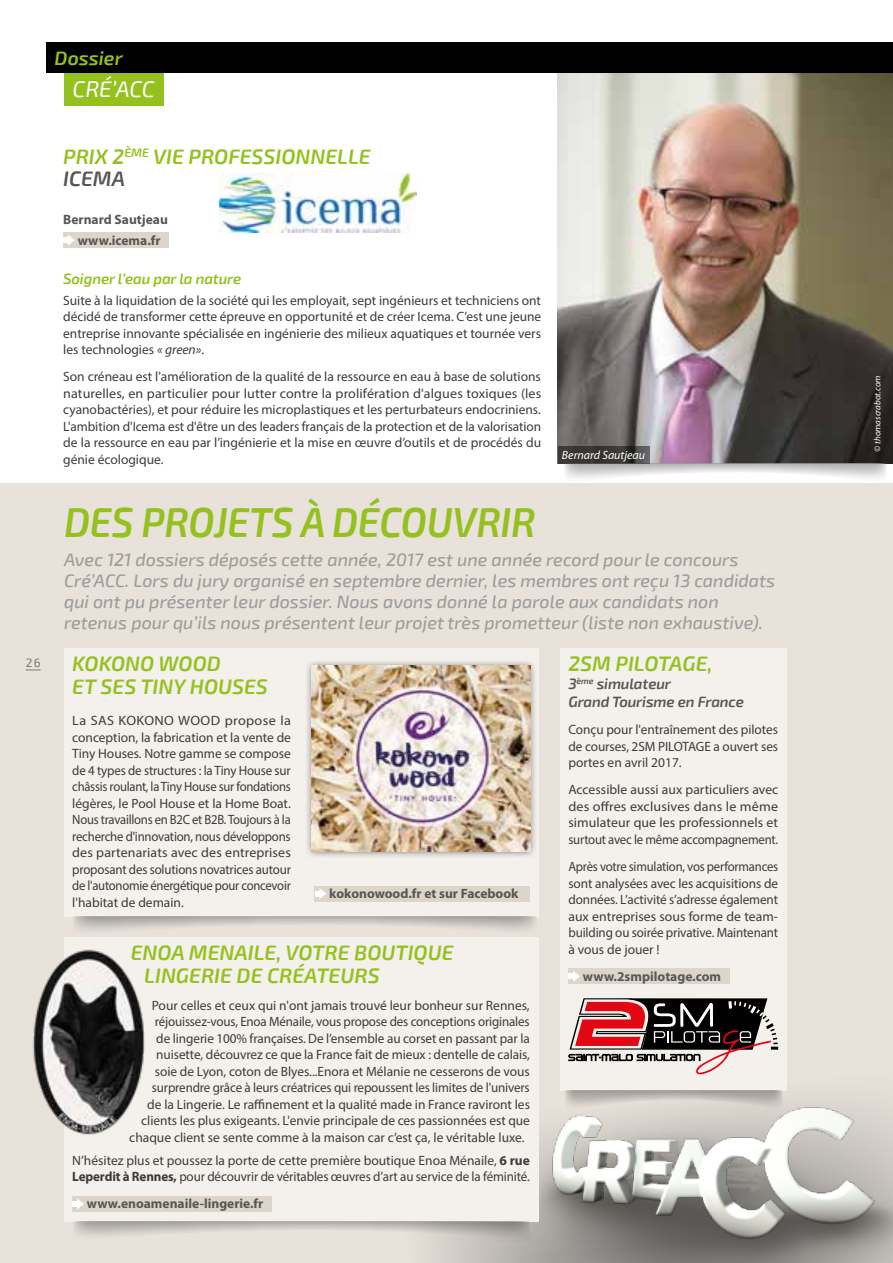
<style>
.page{position:relative;width:893px;height:1263px;background:#fff}
.page>*{position:absolute;margin:0;border:0;box-sizing:border-box;transform-origin:0 0}
.t1{font:italic 600 42px "Exo 2";letter-spacing:-.01em;color:#95c11f;scale:.93 1}
.t2{font:italic 22.5px "Exo 2";letter-spacing:-.005em;color:#fff}
.t3{font:italic 600 21px/22.5px "Exo 2";color:#95c11f}
.t4{font:italic 600 19.5px "Exo 2";color:#95c11f}
.t5{font:italic 500 18px/21px "Exo 2";color:#9d9d9c}
.t6{font:italic 600 15px/18px "Exo 2";letter-spacing:-.01em;color:#575756}
.t7{font:italic 600 15px "Exo 2";letter-spacing:-.01em;color:#95c11f}
.t8{font:13.5px/16.5px "Myriad Pro";letter-spacing:-.005em;color:#3c3c3b;text-align:justify}
.t9{font:13.5px/16.5px "Myriad Pro";letter-spacing:-.005em;color:#3c3c3b;text-align:justify;scale:1.05 1}
.t10{font:13.5px/16.5px "Myriad Pro";letter-spacing:-.005em;color:#3c3c3b;text-align:justify;scale:.94 1}
.t11{font:700 13.5px/20.7px "Myriad Pro";color:#575756;text-align:center}
.t12{font:13.5px "Myriad Pro";letter-spacing:-.005em;color:#3c3c3b;scale:.96 1}
.t13{font:italic 12px "Myriad Pro";color:#fff}
.t14{font:12px "Exo 2";color:#878787}
.t15{font:italic 9px "Myriad Pro";color:#fff}
.s1{color:#575756}
.s2{font-style:italic}
.s3{font-weight:700}
</style>
<div class="page">
<img style="left:558px;top:73px;width:335px;height:391px">
<svg style="left:564px;top:464px;width:323px;height:20px"></svg>
<div style="left:0;top:484px;width:893px;height:779px;background:#e8e2db"></div>
<svg style="left:428px;top:916px;width:465px;height:347px"></svg>
<div style="left:46px;top:43px;width:847px;height:30px;background:#000"></div>
<div style="left:64px;top:73px;width:99px;height:33px;background:#95c11f"></div>
<div style="left:560px;top:648px;width:227px;height:443px;background:#f4f1ed"></div>
<div style="left:568px;top:968px;width:162px;height:16px;background:#ddd5ca"></div>
<svg style="left:568px;top:971px;width:12px;height:11px"></svg>
<svg style="left:568px;top:998px;width:210px;height:76px"></svg>
<svg style="left:564px;top:1091px;width:218px;height:20px"></svg>
<div style="left:64px;top:937px;width:475px;height:284px;background:#f4f1ed"></div>
<div style="left:72px;top:1196px;width:200px;height:16px;background:#ddd5ca"></div>
<svg style="left:72px;top:1199px;width:12px;height:10px"></svg>
<svg style="left:74px;top:1221px;width:456px;height:20px"></svg>
<div style="left:64px;top:648px;width:475px;height:268px;background:#f4f1ed"></div>
<div style="left:305px;top:658px;width:232px;height:201px;background:#000;opacity:.5"></div>
<img style="left:312px;top:665px;width:218px;height:186px">
<div style="left:315px;top:886px;width:215px;height:15px;background:#ddd5ca"></div>
<svg style="left:315px;top:888px;width:12px;height:11px"></svg>
<svg style="left:74px;top:916px;width:463px;height:20px"></svg>
<img style="left:33px;top:949px;width:112px;height:186px">
<div style="left:63px;top:232px;width:106px;height:16px;background:#ddd5ca"></div>
<svg style="left:63px;top:235px;width:12px;height:10px"></svg>
<svg style="left:558px;top:446px;width:91px;height:18px;fill:#3a3736"></svg>
<img style="left:220px;top:173px;width:196px;height:60px">
<svg style="left:26px;top:670px;width:15px;height:1px"></svg>
<h3 class="t4" style="left:55px;top:46px;width:70px">Dossier</h3>
<h2 class="t2" style="left:73px;top:76px;width:84px">CRÉ’ACC</h2>
<p class="t14" style="left:26px;top:656px;width:16px">26</p>
<h3 class="t3" style="left:63px;top:145px;width:309px">PRIX 2<sup>ÈME</sup> VIE PROFESSIONNELLE<br><span class="s1">ICEMA</span></h3>
<p class="t11" style="left:63px;top:208px;width:106px">Bernard Sautjeau www.icema.fr</p>
<p class="t7" style="left:63px;top:270px;width:180px">Soigner l’eau par la nature</p>
<p class="t8" style="left:63px;top:292px;width:480px">Suite à la liquidation de la société qui les employait, sept ingénieurs et techniciens ont décidé de transformer cette épreuve en opportunité et de créer Icema. C’est une jeune entreprise innovante spécialisée en ingénierie des milieux aquatiques et tournée vers les technologies <span class="s2">« green»</span>.</p>
<p class="t8" style="left:63px;top:368px;width:480px">Son créneau est l'amélioration de la qualité de la ressource en eau à base de solutions naturelles, en particulier pour lutter contre la prolifération d'algues toxiques (les cyanobactéries), et pour réduire les microplastiques et les perturbateurs endocriniens.<br>L'ambition d'Icema est d'être un des leaders français de la protection et de la valorisation de la ressource en eau par l’ingénierie et la mise en œuvre d’outils et de procédés du génie écologique.</p>
<p class="t15" style="left:872px;top:452px;width:78px;rotate:-90deg">© thomascrabot.com</p>
<p class="t13" style="left:562px;top:448px;width:85px">Bernard Sautjeau</p>
<h1 class="t1" style="left:64px;top:497px;width:508px">DES PROJETS À DÉCOUVRIR</h1>
<p class="t5" style="left:64px;top:549px;width:713px">Avec 121 dossiers déposés cette année, 2017 est une année record pour le concours Cré’ACC. Lors du jury organisé en septembre dernier, les membres ont reçu 13 candidats qui ont pu présenter leur dossier. Nous avons donné la parole aux candidats non retenus pour qu’ils nous présentent leur projet très prometteur (liste non exhaustive).</p>
<h3 class="t3" style="left:72px;top:653px;width:197px">KOKONO WOOD<br>ET SES TINY HOUSES</h3>
<p class="t9" style="left:72px;top:712px;width:210px">La SAS KOKONO WOOD propose la conception, la fabrication et la vente de Tiny Houses. Notre gamme se compose de 4 types de structures : la Tiny House sur châssis roulant, la Tiny House sur fondations légères, le Pool House et la Home Boat.<br>Nous travaillons en B2C et B2B. Toujours à la recherche d'innovation, nous développons des partenariats avec des entreprises proposant des solutions novatrices autour de l'autonomie énergétique pour concevoir l'habitat de demain.</p>
<p class="t11" style="left:329px;top:883px;width:191px">kokonowood.fr et sur Facebook</p>
<h3 class="t3" style="left:144px;top:942px;width:311px;text-indent:-14px">ENOA MENAILE, VOTRE BOUTIQUE<br>LINGERIE DE CRÉATEURS</h3>
<p class="t8" style="left:152px;top:997px;width:379px">Pour celles et ceux qui n'ont jamais trouvé leur bonheur sur Rennes,</p>
<p class="t12" style="left:155px;top:1013px;width:392px">réjouissez-vous, Enoa Ménaile, vous propose des conceptions originales</p>
<p class="t8" style="left:156px;top:1030px;width:375px">de lingerie 100% françaises. De l’ensemble au corset en passant par la</p>
<p class="t8" style="left:156px;top:1046px;width:375px">nuisette, découvrez ce que la France fait de mieux : dentelle de calais,</p>
<p class="t8" style="left:155px;top:1063px;width:376px">soie de Lyon, coton de Blyes...Enora et Mélanie ne cesserons de vous</p>
<p class="t8" style="left:152px;top:1079px;width:379px">surprendre grâce à leurs créatrices qui repoussent les limites de l'univers</p>
<p class="t8" style="left:147px;top:1096px;width:384px">de la Lingerie. Le raffinement et la qualité made in France raviront les</p>
<p class="t8" style="left:141px;top:1112px;width:390px">clients les plus exigeants. L'envie principale de ces passionnées est que</p>
<p class="t8" style="left:129px;top:1129px;width:397px">chaque client se sente comme à la maison car c’est ça, le véritable luxe.</p>
<p class="t8" style="left:72px;top:1152px;width:459px">N’hésitez plus et poussez la porte de cette première boutique Enoa Ménaile, <span class="s3">6 rue<br>Leperdit à Rennes,</span> pour découvrir de véritables œuvres d’art au service de la féminité.</p>
<p class="t11" style="left:87px;top:1193px;width:178px">www.enoamenaile-lingerie.fr</p>
<h3 class="t3" style="left:568px;top:653px;width:146px">2SM PILOTAGE,</h3>
<p class="t6" style="left:568px;top:675px;width:177px">3<sup>ème</sup> simulateur<br>Grand Tourisme en France</p>
<p class="t8" style="left:568px;top:721px;width:211px">Conçu pour l'entraînement des pilotes de courses, 2SM PILOTAGE a ouvert ses portes en avril 2017.</p>
<p class="t8" style="left:568px;top:781px;width:211px">Accessible aussi aux particuliers avec des offres exclusives dans le même simulateur que les professionnels et surtout avec le même accompagnement.</p>
<p class="t10" style="left:568px;top:858px;width:225px">Après votre simulation, vos performances sont analysées avec les acquisitions de données. L’activité s’adresse également aux entreprises sous forme de team&shy;building ou soirée privative. Maintenant à vous de jouer !</p>
<p class="t11" style="left:583px;top:965px;width:140px">www.2smpilotage.com</p>
</div>
